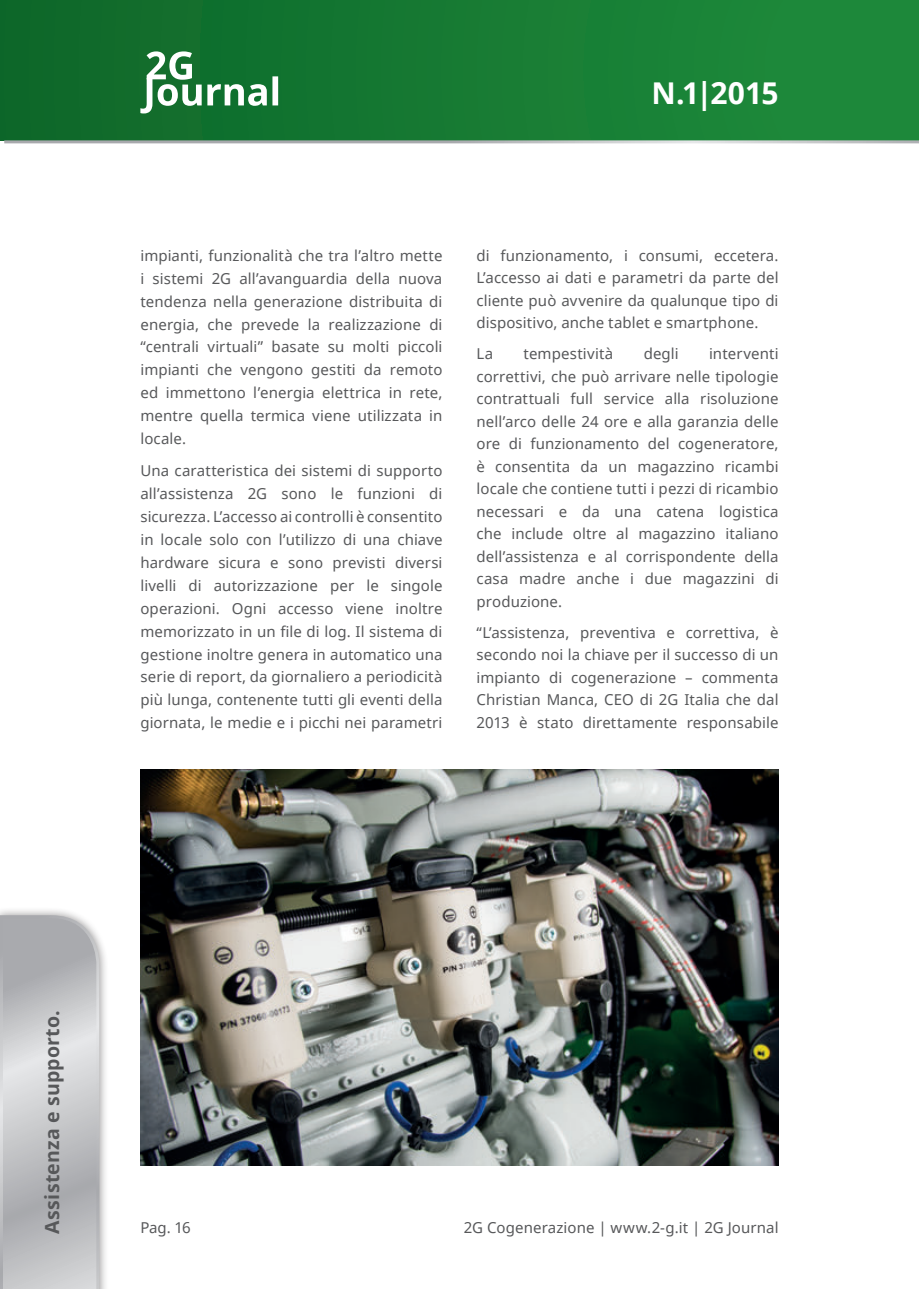
<style>
.page{position:relative;width:919px;height:1289px;background:#fff}
.page>*{position:absolute;margin:0;border:0;box-sizing:border-box;transform-origin:0 0}
.t1{font:700 30px "Noto Sans";color:#fff}
.t2{font:700 19.5px "Noto Sans";letter-spacing:.01em;color:#57585a}
.t3{font:15px/23px "Noto Sans";letter-spacing:.005em;color:#57585a;text-align:justify}
</style>
<div class="page">
<div style="left:0;top:0;width:918px;height:140px;background:linear-gradient(to right,#0e6729,#1f8c3c)"></div>
<div style="left:0;top:906px;width:108px;height:382px;background:#231f20;opacity:.5"></div>
<svg style="left:0;top:913px;width:101px;height:375px;background:#c1c2c5"></svg>
<svg style="left:140px;top:51px;width:138px;height:62px"></svg>
<img style="left:140px;top:770px;width:638px;height:395px">
<h1 class="t1" style="left:651px;top:72px;width:128px">N.1|2015</h1>
<p class="t3" style="left:140px;top:243px;width:303px">impianti, funzionalità che tra l’altro mette i sistemi 2G all’avanguardia della nuova tendenza nella generazione distribuita di energia, che prevede la realizzazione di “centrali virtuali” basate su molti piccoli impianti che vengono gestiti da remoto ed immettono l’energia elettrica in rete, mentre quella termica viene utilizzata in locale.</p>
<p class="t3" style="left:140px;top:458px;width:303px">Una caratteristica dei sistemi di supporto all’assistenza 2G sono le funzioni di sicurezza. L’accesso ai controlli è consentito in locale solo con l’utilizzo di una chiave hardware sicura e sono previsti diversi livelli di autorizzazione per le singole operazioni. Ogni accesso viene inoltre memorizzato in un file di log. Il sistema di gestione inoltre genera in automatico una serie di report, da giornaliero a periodicità più lunga, contenente tutti gli eventi della giornata, le medie e i picchi nei parametri</p>
<p class="t3" style="left:476px;top:243px;width:303px;line-height:22.5px">di funzionamento, i consumi, eccetera.<br>L’accesso ai dati e parametri da parte del cliente può avvenire da qualunque tipo di dispositivo, anche tablet e smartphone.</p>
<p class="t3" style="left:476px;top:342px;width:18px">La</p>
<p class="t3" style="left:523px;top:342px;width:91px">tempestività</p>
<p class="t3" style="left:643px;top:342px;width:37px">degli</p>
<p class="t3" style="left:476px;top:342px;width:303px;line-height:22.5px;text-indent:232px">interventi correttivi, che può arrivare nelle tipologie contrattuali full service alla risoluzione nell’arco delle 24 ore e alla garanzia delle ore di funzionamento del cogeneratore, è consentita da un magazzino ricambi locale che contiene tutti i pezzi di ricambio necessari e da una catena logistica che include oltre al magazzino italiano dell’assistenza e al corrispondente della casa madre anche i due magazzini di produzione.</p>
<p class="t3" style="left:476px;top:620px;width:303px;line-height:22.5px">“L’assistenza, preventiva e correttiva, è secondo noi la chiave per il successo di un impianto di cogenerazione – commenta Christian Manca, CEO di 2G Italia che dal 2013 è stato direttamente responsabile</p>
<h2 class="t2" style="left:38px;top:1233px;width:225px;rotate:-90deg">Assistenza e supporto.</h2>
<p class="t3" style="left:140px;top:1215px;width:52px">Pag. 16</p>
<p class="t3" style="left:464px;top:1215px;width:316px">2G Cogenerazione | www.2-g.it | 2G Journal</p>
</div>
